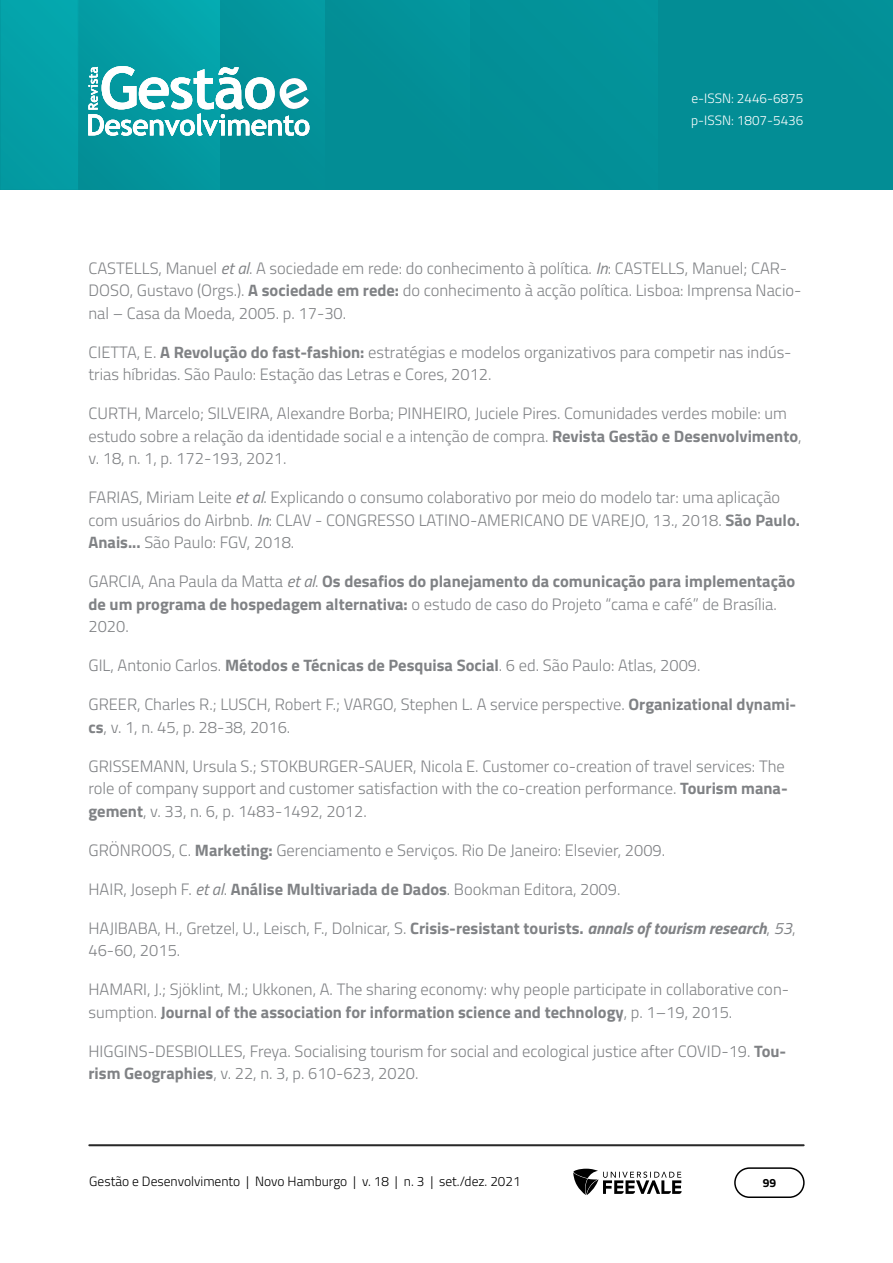
<style>
.page{position:relative;width:893px;height:1263px;background:#fff}
.page>*{position:absolute;margin:0;border:0;box-sizing:border-box;transform-origin:0 0}
.Referências{font:300 16.5px/22.5px "Titillium Web";color:#808285}
.Referências-2{font:700 16.5px/22.5px "Titillium Web";color:#808285}
.t1{font:300 13.5px "Titillium Web";color:#000}
.t2{font:300 13.5px/22.5px "Titillium Web";color:#fff}
.t3{font:700 12px "Titillium Web";color:#000}
.s1{font-weight:400;font-style:italic}
.s2{font-weight:700}
.s3{font-weight:300}
.s4{font-weight:700;font-style:italic}
</style>
<div class="page">
<hr style="left:892px;top:0;width:1px;height:190px;background:#03878f">
<img style="left:0;top:0;width:892px;height:190px">
<img style="left:78px;top:0;width:1px;height:190px">
<svg style="left:471px;top:0;width:1px;height:190px"></svg>
<hr style="left:89px;top:1144px;width:715px;height:2px;background:#282828">
<div style="left:734px;top:1167px;width:71px;height:31px;border:2px solid #000;border-radius:15px"></div>
<svg style="left:573px;top:1169px;width:109px;height:26px"></svg>
<svg style="left:88px;top:66px;width:221px;height:70px"></svg>
<p class="t2" style="left:691px;top:86px;width:114px">e-ISSN: 2446-6875 p-ISSN: 1807-5436</p>
<p class="Referências" style="left:88px;top:256px;width:715px">CASTELLS, Manuel <span class="s1">et al</span>. A sociedade em rede: do conhecimento à política. <span class="s1">In</span>: CASTELLS, Manuel; CAR-<br>DOSO, Gustavo (Orgs.). <span class="s2">A sociedade em rede:</span> do conhecimento à acção política. Lisboa: Imprensa Nacio&shy;nal – Casa da Moeda, 2005. p. 17-30.</p>
<p class="Referências" style="left:88px;top:340px;width:704px">CIETTA, E. <span class="s2">A Revolução do fast-fashion:</span> estratégias e modelos organizativos para competir nas indús&shy;trias híbridas. São Paulo: Estação das Letras e Cores, 2012.</p>
<p class="Referências" style="left:88px;top:401px;width:715px">CURTH, Marcelo; SILVEIRA, Alexandre Borba; PINHEIRO, Juciele Pires. Comunidades verdes mobile: um estudo sobre a relação da identidade social e a intenção de compra. <span class="s2">Revista Gestão e Desenvolvimento</span>, v. 18, n. 1, p. 172-193, 2021.</p>
<p class="Referências" style="left:88px;top:485px;width:713px">FARIAS, Miriam Leite <span class="s1">et al</span>. Explicando o consumo colaborativo por meio do modelo tar: uma aplicação com usuários do Airbnb. <span class="s1">In</span>: CLAV - CONGRESSO LATINO-AMERICANO DE VAREJO, 13., 2018. <span class="s2">São Paulo.<br>Anais...</span> São Paulo: FGV, 2018.</p>
<p class="Referências-2" style="left:88px;top:569px;width:708px"><span class="s3">GARCIA, Ana Paula da Matta</span> <span class="s1">et al</span><span class="s3">.</span> Os desafios do planejamento da comunicação para implementação de um programa de hospedagem alternativa: <span class="s3">o estudo de caso do Projeto “cama e café” de Brasília.<br>2020.</span></p>
<p class="Referências" style="left:88px;top:653px;width:614px">GIL, Antonio Carlos. <span class="s2">Métodos e Técnicas de Pesquisa Social</span>. 6 ed. São Paulo: Atlas, 2009.</p>
<p class="Referências" style="left:88px;top:692px;width:709px">GREER, Charles R.; LUSCH, Robert F.; VARGO, Stephen L. A service perspective. <span class="s2">Organizational dynami&shy;cs</span>, v. 1, n. 45, p. 28-38, 2016.</p>
<p class="Referências" style="left:88px;top:754px;width:701px">GRISSEMANN, Ursula S.; STOKBURGER-SAUER, Nicola E. Customer co-creation of travel services: The role of company support and customer satisfaction with the co-creation performance. <span class="s2">Tourism mana&shy;gement</span>, v. 33, n. 6, p. 1483-1492, 2012.</p>
<p class="Referências" style="left:88px;top:838px;width:578px">GRÖNROOS, C. <span class="s2">Marketing:</span> Gerenciamento e Serviços. Rio De Janeiro: Elsevier, 2009.</p>
<p class="Referências" style="left:88px;top:877px;width:533px">HAIR, Joseph F. <span class="s1">et al</span>. <span class="s2">Análise Multivariada de Dados</span>. Bookman Editora, 2009.</p>
<p class="Referências" style="left:88px;top:916px;width:709px">HAJIBABA, H., Gretzel, U., Leisch, F., Dolnicar, S. <span class="s2">Crisis-resistant tourists.</span> <span class="s4">annals of tourism research</span>, <span class="s1">53</span>,<br>46-60, 2015.</p>
<p class="Referências" style="left:88px;top:977px;width:702px">HAMARI, J.; Sjöklint, M.; Ukkonen, A. The sharing economy: why people participate in collaborative con&shy;sumption. <span class="s2">Journal of the association for information science and technology</span>, p. 1–19, 2015.</p>
<p class="Referências" style="left:88px;top:1039px;width:699px">HIGGINS-DESBIOLLES, Freya. Socialising tourism for social and ecological justice after COVID-19. <span class="s2">Tou&shy;rism Geographies</span>, v. 22, n. 3, p. 610-623, 2020.</p>
<p class="t1" style="left:89px;top:1171px;width:433px">Gestão e Desenvolvimento | Novo Hamburgo | v. 18 | n. 3 | set./dez. 2021</p>
<p class="t3" style="left:763px;top:1174px;width:15px">99</p>
</div>
